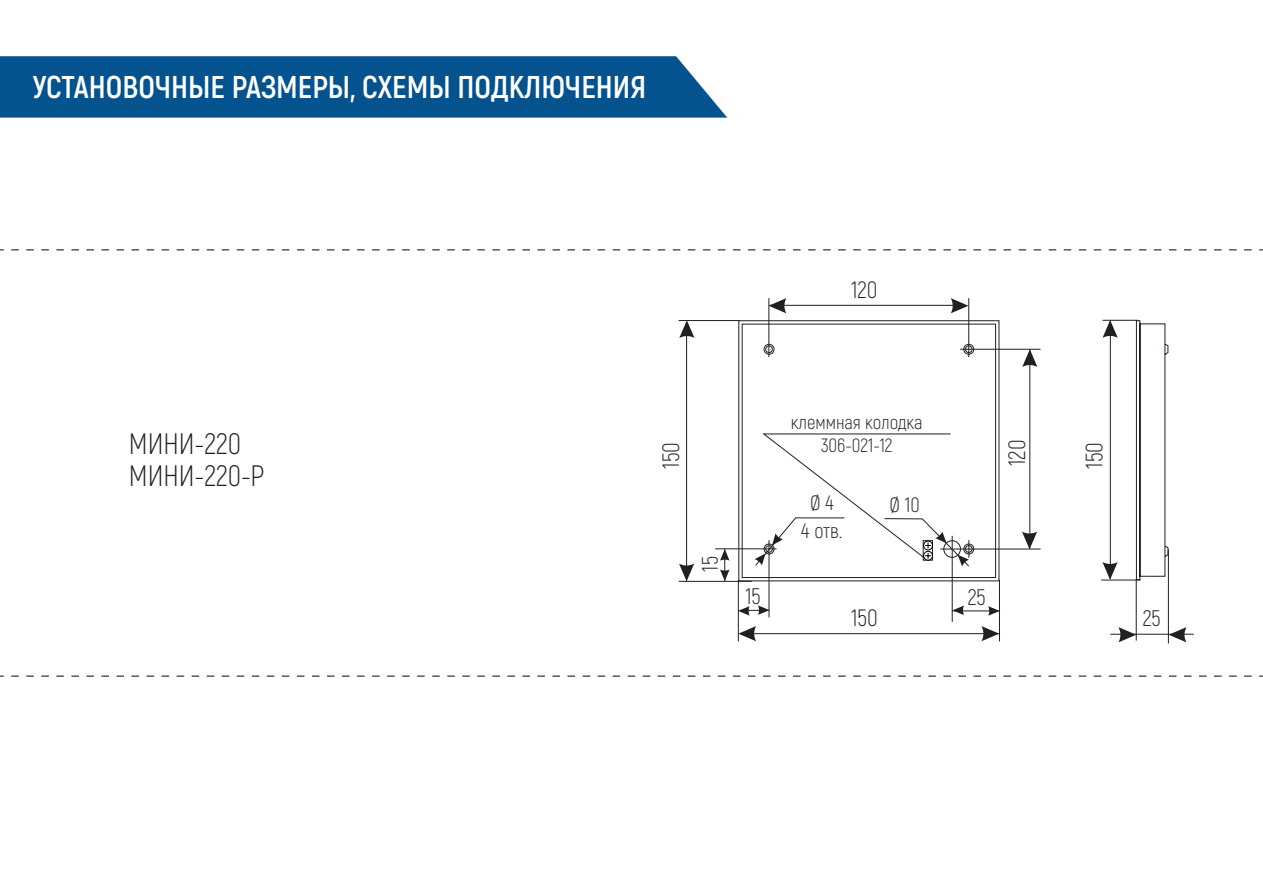
<style>
.page{position:relative;width:1263px;height:893px;background:#fff}
.page>*{position:absolute;margin:0;border:0;box-sizing:border-box;transform-origin:0 0}
.t1{font:700 31.5px "Akrobat";color:#fff}
.t2{font:300 29.55px "Akrobat";color:#231f20}
.t3{font:300 23.7px "Akrobat";color:#231f20}
.t4{font:300 22.5px "Akrobat";color:#231f20}
.t5{font:300 20.7px/28.3px "Akrobat";color:#231f20;text-align:center}
.t6{font:300 19.2px "Akrobat";color:#231f20}
</style>
<div class="page">
<div style="left:0;top:56px;width:727px;height:62px;background:#04538f"></div>
<svg style="left:11px;top:249px;width:1252px;height:2px"></svg>
<svg style="left:11px;top:675px;width:1252px;height:2px"></svg>
<svg style="left:738px;top:320px;width:262px;height:262px"></svg>
<hr style="left:686px;top:325px;width:1px;height:256px;background:#231f20">
<svg style="left:679px;top:321px;width:15px;height:17px"></svg>
<hr style="left:960px;top:349px;width:81px;height:1px;background:#231f20">
<hr style="left:678px;top:320px;width:61px;height:1px;background:#231f20">
<svg style="left:679px;top:564px;width:15px;height:17px"></svg>
<hr style="left:999px;top:580px;width:1px;height:61px;background:#231f20">
<hr style="left:740px;top:633px;width:260px;height:1px;background:#231f20">
<svg style="left:739px;top:626px;width:17px;height:15px"></svg>
<svg style="left:981px;top:626px;width:18px;height:15px"></svg>
<hr style="left:679px;top:581px;width:73px;height:1px;background:#231f20">
<hr style="left:738px;top:580px;width:1px;height:61px;background:#231f20">
<hr style="left:968px;top:298px;width:1px;height:59px;background:#231f20">
<hr style="left:769px;top:305px;width:196px;height:1px;background:#231f20">
<svg style="left:770px;top:298px;width:16px;height:15px"></svg>
<svg style="left:951px;top:298px;width:17px;height:15px"></svg>
<hr style="left:769px;top:298px;width:1px;height:59px;background:#231f20">
<hr style="left:940px;top:549px;width:101px;height:1px;background:#231f20">
<hr style="left:952px;top:536px;width:1px;height:86px;background:#231f20">
<hr style="left:1029px;top:349px;width:1px;height:200px;background:#231f20">
<svg style="left:1022px;top:349px;width:15px;height:18px"></svg>
<svg style="left:1022px;top:532px;width:15px;height:17px"></svg>
<hr style="left:769px;top:540px;width:1px;height:77px;background:#231f20">
<hr style="left:715px;top:549px;width:61px;height:1px;background:#231f20">
<svg style="left:1136px;top:320px;width:33px;height:260px"></svg>
<hr style="left:1136px;top:579px;width:1px;height:62px;background:#231f20">
<svg style="left:1118px;top:627px;width:18px;height:15px"></svg>
<svg style="left:1169px;top:627px;width:17px;height:15px"></svg>
<hr style="left:1168px;top:549px;width:1px;height:94px;background:#231f20">
<hr style="left:1110px;top:634px;width:84px;height:1px;background:#231f20">
<hr style="left:1110px;top:321px;width:1px;height:258px;background:#231f20">
<svg style="left:1102px;top:321px;width:16px;height:17px"></svg>
<hr style="left:1102px;top:320px;width:36px;height:1px;background:#231f20">
<svg style="left:1102px;top:562px;width:16px;height:18px"></svg>
<hr style="left:1101px;top:580px;width:39px;height:1px;background:#231f20">
<hr style="left:724px;top:549px;width:1px;height:33px;background:#231f20">
<hr style="left:739px;top:610px;width:30px;height:1px;background:#231f20">
<svg style="left:758px;top:605px;width:11px;height:10px"></svg>
<svg style="left:738px;top:606px;width:12px;height:10px"></svg>
<svg style="left:720px;top:549px;width:9px;height:12px"></svg>
<svg style="left:720px;top:570px;width:9px;height:11px"></svg>
<hr style="left:952px;top:611px;width:47px;height:1px;background:#231f20">
<svg style="left:988px;top:606px;width:11px;height:10px"></svg>
<svg style="left:952px;top:606px;width:12px;height:9px"></svg>
<svg style="left:755px;top:344px;width:219px;height:222px"></svg>
<p class="t1" style="left:33px;top:67px;width:615px">УСТАНОВОЧНЫЕ РАЗМЕРЫ, СХЕМЫ ПОДКЛЮЧЕНИЯ</p>
<p class="t3" style="left:851px;top:276px;width:28px">120</p>
<p class="t6" style="left:791px;top:411px;width:133px">клеммная колодка</p>
<p class="t2" style="left:129px;top:426px;width:114px">МИНИ-220</p>
<p class="t6" style="left:821px;top:434px;width:73px">306-021-12</p>
<p class="t2" style="left:129px;top:458px;width:137px">МИНИ-220-Р</p>
<p class="t5" style="left:801px;top:488px;width:43px">Ø 4<br>4 отв.</p>
<p class="t5" style="left:889px;top:491px;width:32px">Ø 10</p>
<p class="t3" style="left:657px;top:468px;width:28px;rotate:-90deg">150</p>
<p class="t3" style="left:1003px;top:466px;width:28px;rotate:-90deg">120</p>
<p class="t4" style="left:697px;top:571px;width:17px;rotate:-90deg">15</p>
<p class="t4" style="left:745px;top:583px;width:17px">15</p>
<p class="t4" style="left:968px;top:584px;width:19px">25</p>
<p class="t3" style="left:1080px;top:468px;width:28px;rotate:-90deg">150</p>
<p class="t3" style="left:851px;top:603px;width:28px">150</p>
<p class="t4" style="left:1143px;top:605px;width:19px">25</p>
</div>
